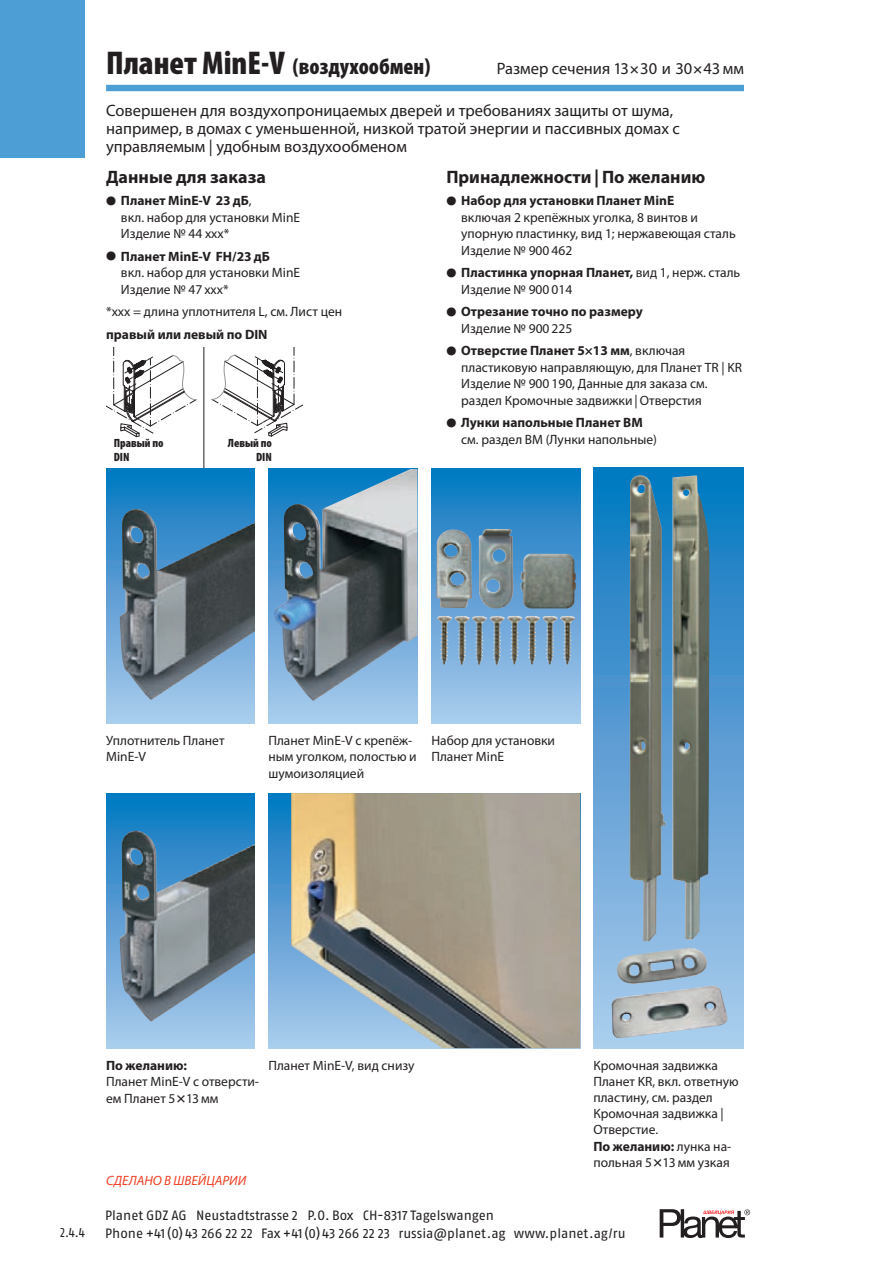
<style>
.page{position:relative;width:893px;height:1263px;background:#fff}
.page>*{position:absolute;margin:0;border:0;box-sizing:border-box;transform-origin:0 0}
.t1{font:900 condensed 22.5px "Myriad Pro";color:#231f20}
.t2{font:700 18px "Myriad Pro";color:#231f20}
.t3{font:16.5px/18px "Myriad Pro";color:#231f20}
.t4{font:13.5px/16.5px "Myriad Pro";color:#231f20}
.t5{font:13.5px "Fago No Regular LF";letter-spacing:-.005em;color:#231f20}
.t6{font:700 13.5px/16.5px "Myriad Pro";color:#231f20}
.t7{font:italic 13.5px "Myriad Pro";color:#ef3e22}
.t8{font:13.5px "Fago Co Regular Lf";color:#231f20}
.t9{font:900 condensed 12px/14.4px "Myriad Pro";color:#231f20;text-align:right}
.s1{font-size:33px}
.s2{font-family:"Mathematical Pi Four";font-size:13.5px}
.s3{font-family:"Universal Newswith Comm Pi";font-size:18px}
.s4{font-weight:700}
.s5{font-family:"Universal Newswith Comm Pi";font-weight:400;font-size:18px}
.s6{font-weight:400}
.s7{font-family:"Mathematical Pi Four"}
</style>
<div class="page">
<div style="left:0;top:0;width:85px;height:158px;background:#4e9ed6"></div>
<div style="left:106px;top:85px;width:638px;height:6px;background:#4e9ed6"></div>
<svg style="left:660px;top:1209px;width:90px;height:29px"></svg>
<div style="left:594px;top:468px;width:149px;height:580px;background:linear-gradient(to bottom,#0775bf,#b0cbec)"></div>
<img style="left:630px;top:475px;width:79px;height:466px">
<div style="left:106px;top:469px;width:149px;height:255px;background:linear-gradient(to bottom,#0776bf,#b0cbec)"></div>
<img style="left:120px;top:509px;width:135px;height:191px">
<div style="left:269px;top:469px;width:148px;height:255px;background:linear-gradient(to bottom,#0776bf,#b0cbec)"></div>
<img style="left:274px;top:469px;width:143px;height:232px">
<div style="left:431px;top:469px;width:149px;height:255px;background:linear-gradient(to bottom,#0776bf,#b0cbec)"></div>
<img style="left:436px;top:529px;width:140px;height:136px">
<div style="left:106px;top:793px;width:149px;height:255px;background:linear-gradient(to bottom,#0776bf,#afcbec)"></div>
<img style="left:120px;top:831px;width:135px;height:190px">
<div style="left:268px;top:793px;width:312px;height:255px;background:linear-gradient(to bottom,#0776bf,#afcbec)"></div>
<img style="left:291px;top:793px;width:289px;height:255px">
<img style="left:612px;top:948px;width:116px;height:90px">
<svg style="left:106px;top:348px;width:90px;height:89px"></svg>
<hr style="left:204px;top:348px;width:1px;height:120px;background:#231f20">
<svg style="left:212px;top:348px;width:91px;height:88px"></svg>
<h1 class="t1" style="left:106px;top:53px;width:326px"><span class="s1">Планет MinE-V</span> (воздухообмен)</h1>
<p class="t3" style="left:497px;top:60px;width:249px">Размер сечения 13<span class="s2">-</span>30 и 30<span class="s2">-</span>43 мм</p>
<p class="t3" style="left:106px;top:102px;width:575px">Совершенен для воздухопроницаемых дверей и требованиях защиты от шума, например, в домах с уменьшенной, низкой тратой энергии и пассивных домах с управляемым | удобным воздухообменом</p>
<h2 class="t2" style="left:106px;top:166px;width:161px">Данные для заказа</h2>
<p class="t4" style="left:121px;top:193px;width:181px;text-indent:-15px"><span class="s3">●</span> <span class="s4">Планет MinE-V 23 дБ</span>,<br>вкл. набор для установки MinE<br>Изделие № 44 xxx*</p>
<p class="t4" style="left:121px;top:248px;width:181px;text-indent:-15px"><span class="s3">●</span> <span class="s4">Планет MinE-V FH/23 дБ<br></span>вкл. набор для установки MinE<br>Изделие № 47 xxx*</p>
<p class="t4" style="left:106px;top:304px;width:238px">*xxx = длина уплотнителя L, см. Лист цен</p>
<p class="t6" style="left:106px;top:326px;width:163px">правый или левый по DIN</p>
<p class="t9" style="left:114px;top:435px;width:51px;text-align:left">Правый по<br>DIN</p>
<p class="t9" style="left:228px;top:435px;width:46px">Левый по<br>DIN</p>
<h2 class="t2" style="left:446px;top:166px;width:260px">Принадлежности | По желанию</h2>
<p class="t4" style="left:461px;top:193px;width:276px;text-indent:-15px"><span class="s3">●</span> <span class="s4">Набор для установки Планет MinE<br></span>включая 2 крепёжных уголка, 8 винтов и упорную пластинку, вид 1; нержавеющая сталь Изделие № 900 462</p>
<p class="t4" style="left:461px;top:265px;width:281px;text-indent:-15px"><span class="s3">●</span> <span class="s4">Пластинка упорная Планет,</span> вид 1, нерж. сталь<br>Изделие № 900 014</p>
<p class="t6" style="left:461px;top:304px;width:183px;text-indent:-15px"><span class="s5">●</span> Отрезание точно по размеру<br><span class="s6">Изделие № 900 225</span></p>
<p class="t4" style="left:461px;top:343px;width:282px;text-indent:-15px"><span class="s3">●</span> <span class="s4">Отверстие Планет 5×13 мм</span>, включая пластиковую направляющую, для Планет TR | KR Изделие № 900 190, Данные для заказа см. раздел Кромочные задвижки | Отверстия</p>
<p class="t4" style="left:461px;top:415px;width:197px;text-indent:-15px"><span class="s3">●</span> <span class="s4">Лунки напольные Планет BM </span>см. раздел ВМ (Лунки напольные)</p>
<p class="t4" style="left:106px;top:732px;width:120px">Уплотнитель Планет<br>MinE-V</p>
<p class="t4" style="left:268px;top:732px;width:150px">Планет MinE-V с крепёж&shy;ным уголком, полостью и шумоизоляцией</p>
<p class="t4" style="left:431px;top:732px;width:125px">Набор для установки<br>Планет MinE</p>
<p class="t6" style="left:106px;top:1057px;width:82px">По желанию:</p>
<p class="t4" style="left:106px;top:1073px;width:154px">Планет MinE-V с отверсти&shy;ем Планет 5<span class="s7">-</span>13 мм</p>
<p class="t4" style="left:268px;top:1057px;width:148px">Планет MinE-V, вид снизу</p>
<p class="t7" style="left:106px;top:1172px;width:142px">СДЕЛАНО В ШВЕЙЦАРИИ</p>
<p class="t4" style="left:593px;top:1057px;width:147px">Кромочная задвижка<br>Планет KR, вкл. ответную пластину, см. раздел<br>Кромочная задвижка |<br>Отверстие.<br><span class="s4">По желанию:</span> лунка на&shy;польная 5<span class="s7">-</span>13 мм узкая</p>
<p class="t5" style="left:105px;top:1210px;width:390px">Planet GDZ AG Neustadtstrasse 2 P.O. Box CH-8317 Tagelswangen</p>
<p class="t8" style="left:60px;top:1228px;width:26px">2.4.4</p>
<p class="t5" style="left:105px;top:1228px;width:522px">Phone +41(0)43 266 22 22 Fax +41(0)43 266 22 23 russia@planet.ag www.planet.ag/ru</p>
</div>
